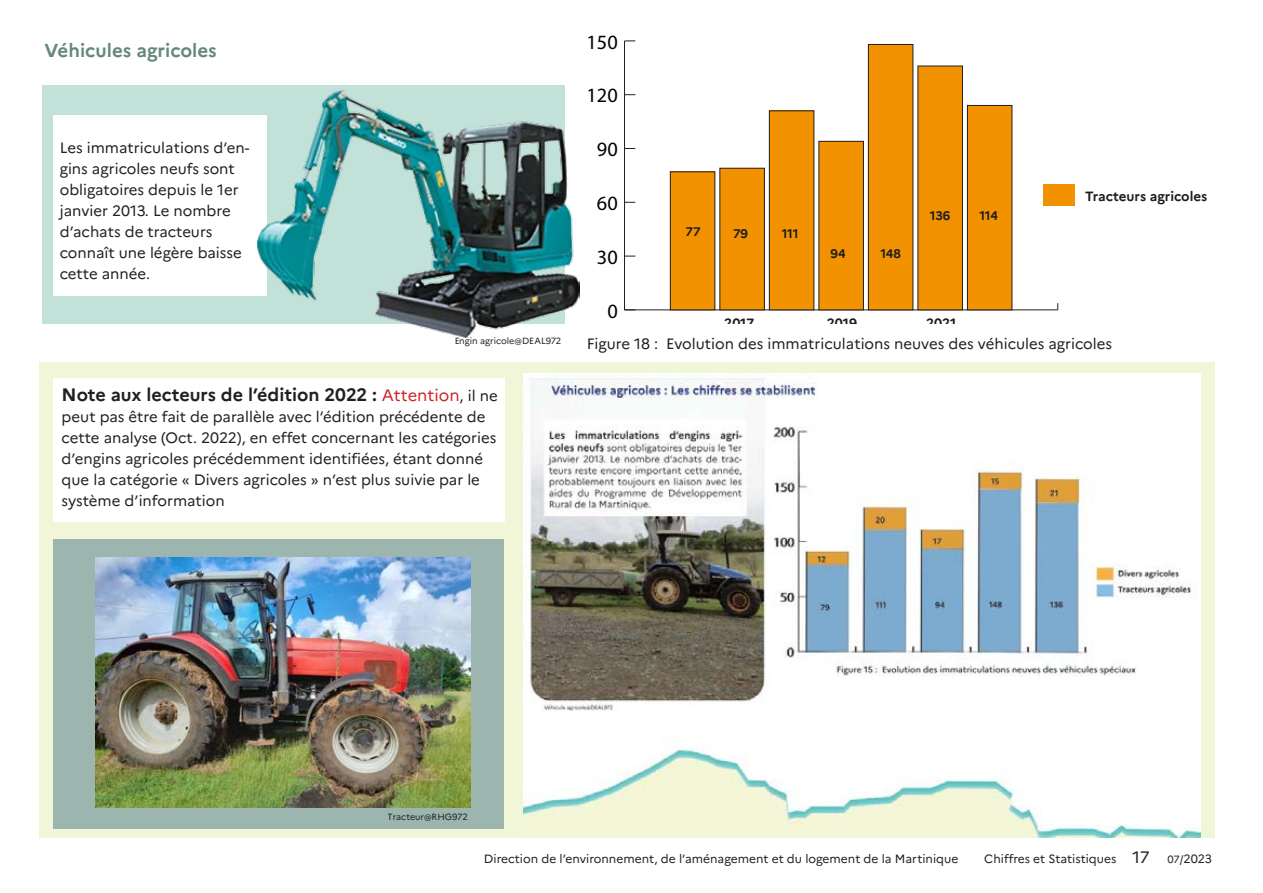
<style>
.page{position:relative;width:1263px;height:893px;background:#fff}
.page>*{position:absolute;margin:0;border:0;box-sizing:border-box;transform-origin:0 0}
.t1{font:20.25px "Myriad Pro";color:#000}
.corps_de_texte{font:700 18.75px "Marianne";color:#64887f}
.corps_de_texte-2{font:700 18px "Marianne";color:#231f20}
.corps_de_texte-3{font:15px/21px "Marianne";color:#231f20}
.Figure{font:15px "Marianne";color:#231f20}
.t2{font:700 13.5px "Marianne";color:#1d1d1b}
.t3{font:700 12.45px "Marianne";letter-spacing:-.02em;color:#1d1d1b}
.t4{font:12px "Marianne";color:#231f20}
.t5{font:9px "Marianne";color:#231f20}
.s1{font-weight:400;font-size:16.5px;color:#d1232a}
.s2{font-weight:400;font-size:15px}
.s3{font-size:16.5px}
.s4{font-size:10.5px}
</style>
<div class="page">
<div style="left:43px;top:85px;width:522px;height:238px;background:#c2e2d9"></div>
<div style="left:39px;top:362px;width:1176px;height:475px;background:#f2f6d8"></div>
<div style="left:53px;top:379px;width:452px;height:143px;background:#fff"></div>
<hr style="left:624px;top:309px;width:434px;height:1px;background:#231f20">
<hr style="left:624px;top:41px;width:1px;height:269px;background:#231f20">
<div style="left:967px;top:105px;width:45px;height:205px;background:#f39200"></div>
<div style="left:967px;top:105px;width:45px;height:205px;border:1px solid #231f20"></div>
<div style="left:918px;top:66px;width:44px;height:244px;background:#f39200"></div>
<div style="left:918px;top:66px;width:45px;height:244px;border:1px solid #231f20"></div>
<div style="left:868px;top:44px;width:45px;height:266px;background:#f39200"></div>
<div style="left:868px;top:44px;width:45px;height:266px;border:1px solid #231f20"></div>
<div style="left:819px;top:141px;width:44px;height:169px;background:#f39200"></div>
<div style="left:819px;top:141px;width:45px;height:169px;border:1px solid #231f20"></div>
<div style="left:769px;top:111px;width:45px;height:199px;background:#f39200"></div>
<div style="left:769px;top:111px;width:45px;height:199px;border:1px solid #231f20"></div>
<div style="left:720px;top:168px;width:44px;height:142px;background:#f39200"></div>
<div style="left:720px;top:168px;width:45px;height:142px;border:1px solid #231f20"></div>
<div style="left:670px;top:172px;width:45px;height:138px;background:#f39200"></div>
<div style="left:670px;top:172px;width:45px;height:138px;border:1px solid #231f20"></div>
<div style="left:1044px;top:185px;width:31px;height:21px;background:#f39200"></div>
<div style="left:53px;top:116px;width:213px;height:180px;background:#fff"></div>
<img style="left:523px;top:374px;width:677px;height:463px">
<div style="left:53px;top:539px;width:451px;height:289px;background:#9cb5ae"></div>
<img style="left:95px;top:557px;width:375px;height:251px">
<img style="left:258px;top:90px;width:321px;height:248px">
<p class="corps_de_texte" style="left:45px;top:38px;width:174px">Véhicules agricoles</p>
<p class="corps_de_texte-3" style="left:60px;top:137px;width:191px">Les immatriculations d’en&shy;gins agricoles neufs sont obligatoires depuis le 1er janvier 2013. Le nombre d’achats de tracteurs connaît une légère baisse cette année.</p>
<p class="t5" style="left:454px;top:336px;width:109px">Engin agricole@DEAL972</p>
<p class="corps_de_texte-2" style="left:62px;top:383px;width:438px">Note aux lecteurs de l’édition 2022 : <span class="s1">Attention</span><span class="s2">, il ne</span></p>
<p class="corps_de_texte-3" style="left:62px;top:406px;width:436px">peut pas être fait de parallèle avec l’édition précédente de cette analyse (Oct. 2022), en effet concernant les catégories d’engins agricoles précédemment identifiées, étant donné que la catégorie « Divers agricoles » n’est plus suivie par le système d’information</p>
<p class="t1" style="left:586px;top:29px;width:33px">150</p>
<p class="t1" style="left:586px;top:83px;width:33px">120</p>
<p class="t1" style="left:597px;top:137px;width:22px">90</p>
<p class="t1" style="left:597px;top:191px;width:22px">60</p>
<p class="t1" style="left:597px;top:244px;width:22px">30</p>
<p class="t1" style="left:607px;top:298px;width:12px">0</p>
<p class="t3" style="left:686px;top:224px;width:16px">77</p>
<p class="t3" style="left:733px;top:226px;width:16px">79</p>
<p class="t3" style="left:782px;top:226px;width:18px">111</p>
<p class="t3" style="left:830px;top:246px;width:17px">94</p>
<p class="t3" style="left:880px;top:246px;width:22px">148</p>
<p class="t3" style="left:930px;top:208px;width:22px">136</p>
<p class="t3" style="left:979px;top:208px;width:20px">114</p>
<p class="t2" style="left:724px;top:315px;width:32px">2017</p>
<p class="t2" style="left:827px;top:315px;width:32px">2019</p>
<p class="t2" style="left:926px;top:315px;width:32px">2021</p>
<p class="t2" style="left:1085px;top:188px;width:124px">Tracteurs agricoles</p>
<p class="Figure" style="left:587px;top:335px;width:527px">Figure 18 : Evolution des immatriculations neuves des véhicules agricoles</p>
<p class="t5" style="left:388px;top:812px;width:81px">Tracteur@RHG972</p>
<p class="t4" style="left:484px;top:851px;width:476px">Direction de l’environnement, de l’aménagement et du logement de la Martinique</p>
<p class="t4" style="left:984px;top:851px;width:229px">Chiffres et Statistiques <span class="s3">17</span> <span class="s4">07/</span>2023</p>
</div>
